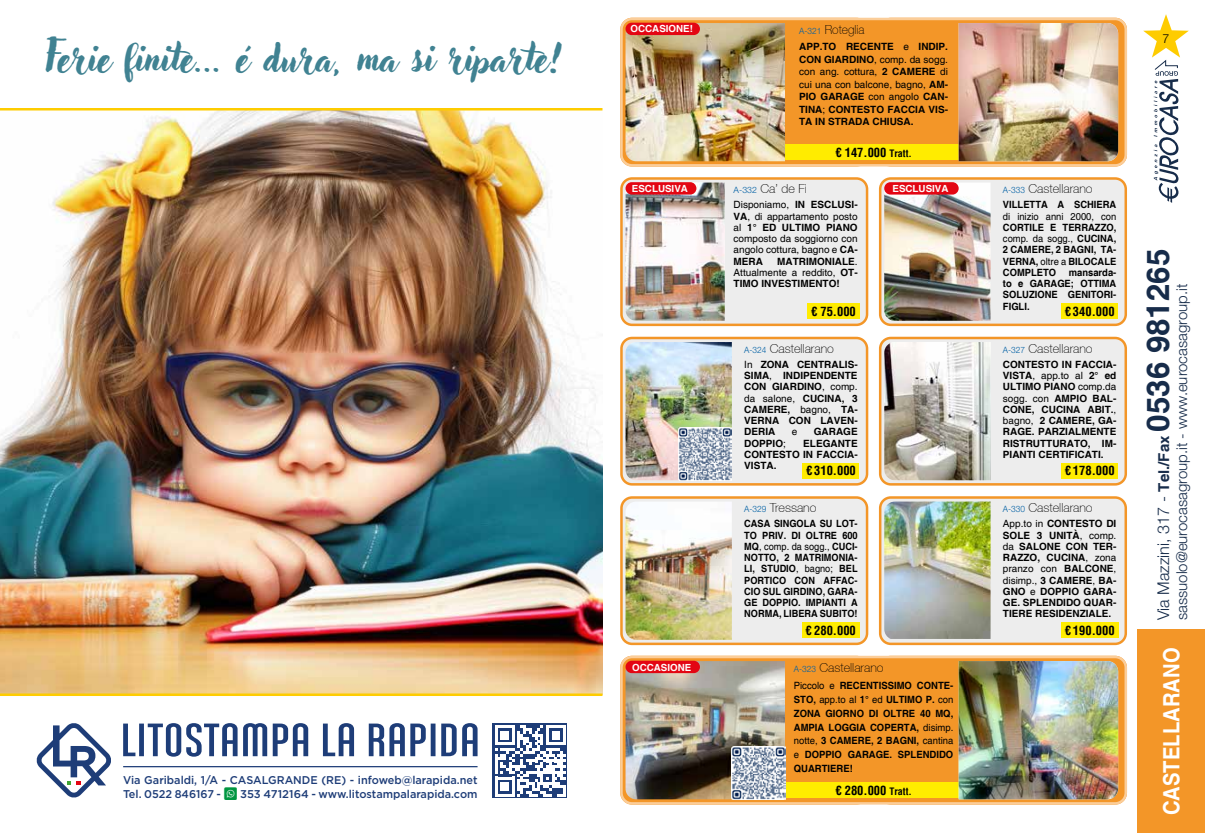
<style>
.page{position:relative;width:1205px;height:833px;background:#fff}
.page>*{position:absolute;margin:0;border:0;box-sizing:border-box;transform-origin:0 0}
.t1{font:38.75px "Adlery Pro";color:#408292}
.t2{font:700 22.5px "Helvetica";color:#fff;scale:.9 1}
.t3{font:300 16.25px "Helvetica Neue LT Pro";color:#172c4a}
.t4{font:300 15px "Helvetica Neue LT Pro";color:#172c4a}
.t5{font:100 12.5px "Helvetica 35";color:#000}
.t6{font:700 condensed 12.5px "Helvetica";color:#000}
.t7{font:100 12.5px "Helvetica 35";color:#000;scale:.96 1}
.t8{font:300 12.5px "Helvetica Neue LT Pro";color:#000}
.t9{font:500 11.25px/13.8px "Gotham";color:#1e3d78}
.t10{font:700 10px/11.2px "Helvetica";color:#000;text-align:justify}
.t11{font:700 10px/11.2px "Helvetica";color:#000;text-align:justify;scale:.92 1}
.t12{font:700 10px/13.8px "Helvetica";color:#000;text-align:justify;scale:.95 1}
.t13{font:700 10px/11.2px "Helvetica";color:#000;text-align:justify;scale:.94 1}
.t14{font:10px/11.2px "Helvetica";color:#000;text-align:justify}
.t15{font:10px "Helvetica";color:#000;scale:.94 1}
.t16{font:700 9.75px "Helvetica";color:#fff}
.s1{font-family:"Social Shapes";font-weight:400;color:#009641}
.s2{font-family:"Helvetica Neue LT Pro";font-weight:300;font-size:8.75px;color:#005fa4}
.s3{font-weight:400}
.s4{font-size:10px}
.s5{font-weight:700}
.s6{font-family:"Helvetica";font-weight:700;font-size:15px}
.s7{font-family:"Helvetica";font-weight:700;font-size:31.25px}
</style>
<div class="page">
<div style="left:1137px;top:629px;width:68px;height:204px;background:#f39628"></div>
<div style="left:621px;top:178px;width:246px;height:147px;background:#ededed;border-radius:11px"></div>
<div style="left:620px;top:177px;width:248px;height:149px;border:2px solid #f39628;border-radius:11px"></div>
<div style="left:880px;top:178px;width:246px;height:147px;background:#ededed;border-radius:11px"></div>
<div style="left:879px;top:177px;width:248px;height:149px;border:2px solid #f39628;border-radius:11px"></div>
<div style="left:621px;top:338px;width:246px;height:146px;background:#ededed;border-radius:11px"></div>
<div style="left:620px;top:337px;width:248px;height:148px;border:2px solid #f39628;border-radius:11px"></div>
<div style="left:880px;top:338px;width:246px;height:146px;background:#ededed;border-radius:11px"></div>
<div style="left:879px;top:337px;width:248px;height:148px;border:2px solid #f39628;border-radius:11px"></div>
<div style="left:621px;top:497px;width:246px;height:147px;background:#ededed;border-radius:11px"></div>
<div style="left:620px;top:496px;width:248px;height:149px;border:2px solid #f39628;border-radius:11px"></div>
<div style="left:880px;top:497px;width:246px;height:147px;background:#ededed;border-radius:11px"></div>
<div style="left:879px;top:496px;width:248px;height:149px;border:2px solid #f39628;border-radius:11px"></div>
<svg style="left:1143px;top:14px;width:46px;height:189px"></svg>
<img style="left:884px;top:182px;width:106px;height:139px">
<div style="left:621px;top:19px;width:505px;height:146px;background:#f39628;border-radius:11px"></div>
<div style="left:620px;top:18px;width:507px;height:149px;border:2px solid #fbcd99;border-radius:11px"></div>
<div style="left:778px;top:144px;width:191px;height:15px;background:#ffec00"></div>
<img style="left:625px;top:23px;width:160px;height:138px">
<img style="left:958px;top:23px;width:160px;height:138px">
<div style="left:621px;top:657px;width:505px;height:146px;background:#f39628;border-radius:11px"></div>
<div style="left:620px;top:656px;width:507px;height:148px;border:2px solid #fbcd99;border-radius:11px"></div>
<div style="left:778px;top:781px;width:191px;height:16px;background:#ffec00"></div>
<img style="left:958px;top:661px;width:160px;height:138px">
<img style="left:0;top:110px;width:602px;height:583px">
<img style="left:625px;top:182px;width:100px;height:139px">
<img style="left:884px;top:501px;width:106px;height:138px">
<img style="left:625px;top:342px;width:107px;height:138px">
<img style="left:625px;top:661px;width:160px;height:138px">
<img style="left:625px;top:501px;width:107px;height:139px">
<img style="left:884px;top:342px;width:106px;height:138px">
<div style="left:1061px;top:622px;width:57px;height:16px;background:#ffec00"></div>
<div style="left:802px;top:462px;width:57px;height:16px;background:#ffec00"></div>
<div style="left:1061px;top:303px;width:57px;height:16px;background:#ffec00"></div>
<div style="left:802px;top:622px;width:57px;height:16px;background:#ffec00"></div>
<div style="left:1061px;top:462px;width:57px;height:16px;background:#ffec00"></div>
<div style="left:807px;top:303px;width:52px;height:16px;background:#ffec00"></div>
<div style="left:625px;top:23px;width:75px;height:12px;background:#e30613;border-radius:6px"></div>
<div style="left:625px;top:660px;width:75px;height:13px;background:#e30613;border-radius:6px"></div>
<div style="left:884px;top:182px;width:74px;height:13px;background:#e30613;border-radius:6px"></div>
<img style="left:732px;top:746px;width:53px;height:53px">
<img style="left:679px;top:427px;width:53px;height:53px">
<hr style="left:0;top:108px;width:602px;height:2px;background:#fecc00">
<hr style="left:0;top:693px;width:602px;height:3px;background:#fecc00">
<div style="left:493px;top:723px;width:74px;height:74px;background:#1e3d78"></div>
<svg style="left:495px;top:725px;width:71px;height:71px"></svg>
<svg style="left:36px;top:723px;width:75px;height:75px"></svg>
<svg style="left:123px;top:723px;width:354px;height:33px"></svg>
<hr style="left:123px;top:766px;width:354px;height:1px;background:#1e3d78">
<div style="left:625px;top:182px;width:71px;height:13px;background:#e30613;border-radius:6px"></div>
<h1 class="t1" style="left:44px;top:35px;width:519px">Ferie finite... é dura, ma si riparte!</h1>
<p class="t9" style="left:123px;top:772px;width:356px">Via Garibaldi, 1/A - CASALGRANDE (RE) - infoweb@larapida.net<br>Tel. 0522 846167 - <span class="s1">í</span> 353 4712164 - www.litostampalarapida.com</p>
<p class="t16" style="left:630px;top:23px;width:64px">OCCASIONE!</p>
<p class="t7" style="left:799px;top:22px;width:70px"><span class="s2">A-321</span> Roteglia</p>
<p class="t10" style="left:799px;top:41px;width:150px;line-height:12.5px">APP.TO RECENTE <span class="s3">e</span> INDIP.<br>CON GIARDINO<span class="s3">, comp. da sogg. con ang. cottura,</span> 2 CAMERE <span class="s3">di cui una con balcone, bagno,</span> AM-PIO GARAGE <span class="s3">con angolo</span> CAN-TINA<span class="s3">;</span> CONTESTO FACCIA VIS-TA IN STRADA CHIUSA.</p>
<p class="t8" style="left:1162px;top:31px;width:8px">7</p>
<p class="t6" style="left:835px;top:144px;width:78px">€ 147.000 <span class="s4">Tratt.</span></p>
<p class="t16" style="left:632px;top:182px;width:58px">ESCLUSIVA</p>
<p class="t5" style="left:733px;top:182px;width:75px"><span class="s2">A-332</span> Ca’ de Fi</p>
<p class="t14" style="left:733px;top:199px;width:126px">Disponiamo, <span class="s5">IN ESCLUSI-VA</span>, di appartamento posto al <span class="s5">1° ED ULTIMO PIANO </span>composto da soggiorno con angolo cottura, bagno e <span class="s5">CA-MERA</span></p>
<p class="t10" style="left:733px;top:256px;width:126px;text-indent:43px">MATRIMONIALE<span class="s3">.<br>Attualmente a reddito,</span> OT-TIMO INVESTIMENTO!</p>
<p class="t6" style="left:811px;top:303px;width:46px">€ 75.000</p>
<p class="t5" style="left:744px;top:341px;width:91px"><span class="s2">A-324</span> Castellarano</p>
<p class="t10" style="left:744px;top:359px;width:115px"><span class="s3">In</span> ZONA CENTRALIS-SIMA<span class="s3">,</span> INDIPENDENTE CON GIARDINO<span class="s3">, comp. da salone,</span> CUCINA, 3<br>CAMERE, <span class="s3">bagno,</span> TA-VERNA CON LAVEN-DERIA</p>
<p class="t14" style="left:792px;top:426px;width:7px">e</p>
<p class="t10" style="left:814px;top:426px;width:45px">GARAGE</p>
<p class="t10" style="left:744px;top:438px;width:115px;text-indent:59px">ELEGANTE CONTESTO IN FACCIA-VISTA.</p>
<p class="t10" style="left:744px;top:438px;width:43px">DOPPIO<span class="s3">;</span></p>
<p class="t6" style="left:806px;top:462px;width:51px">€ 310.000</p>
<p class="t5" style="left:744px;top:500px;width:74px"><span class="s2">A-329</span> Tressano</p>
<p class="t11" style="left:744px;top:518px;width:125px">CASA SINGOLA SU LOT-TO PRIV. DI OLTRE 600<br>MQ<span class="s3">, comp. da sogg.,</span> CUCI-NOTTO, 2 MATRIMONIA-LI, STUDIO<span class="s3">, bagno;</span> BEL PORTICO CON AFFAC-CIO SUL GIRDINO, GARA-GE DOPPIO. IMPIANTI A NORMA, LIBERA SUBITO!</p>
<p class="t16" style="left:892px;top:182px;width:58px">ESCLUSIVA</p>
<p class="t5" style="left:1003px;top:182px;width:91px"><span class="s2">A-333</span> Castellarano</p>
<p class="t13" style="left:1003px;top:200px;width:122px">VILLETTA A SCHIERA</p>
<p class="t15" style="left:1003px;top:210px;width:122px">di inizio anni 2000, con</p>
<p class="t13" style="left:1003px;top:222px;width:122px">CORTILE E TERRAZZO, <span class="s3">comp. da sogg.,</span> CUCINA, 2 CAMERE, 2 BAGNI, TA-VERNA, <span class="s3">oltre a</span> BILOCALE COMPLETO</p>
<p class="t13" style="left:1003px;top:267px;width:122px;text-indent:66px">mansarda&shy;to e GARAGE; OTTIMA SOLUZIONE GENITORI-FIGLI.</p>
<p class="t6" style="left:1065px;top:303px;width:51px">€ 340.000</p>
<p class="t5" style="left:1003px;top:341px;width:91px"><span class="s2">A-327</span> Castellarano</p>
<p class="t10" style="left:1003px;top:359px;width:115px">CONTESTO IN FACCIA-VISTA<span class="s3">, app.to al</span> 2° ed ULTIMO PIANO <span class="s3">comp.da sogg. con</span> AMPIO BAL-CONE, CUCINA ABIT.<span class="s3">, bagno,</span> 2 CAMERE, GA-RAGE. PARZIALMENTE RISTRUTTURATO, IM-PIANTI CERTIFICATI.</p>
<p class="t6" style="left:1065px;top:462px;width:51px">€ 178.000</p>
<p class="t5" style="left:1003px;top:500px;width:91px"><span class="s2">A-330</span> Castellarano</p>
<p class="t10" style="left:1003px;top:518px;width:115px"><span class="s3">App.to in</span> CONTESTO DI SOLE 3 UNITÀ<span class="s3">, comp. da</span> SALONE CON TER-RAZZO, CUCINA<span class="s3">, zona pranzo con</span> BALCONE<span class="s3">, disimp.,</span> 3 CAMERE<span class="s3">,</span> BA-GNO <span class="s3">e</span> DOPPIO GARA-GE. SPLENDIDO QUAR-TIERE RESIDENZIALE.</p>
<h3 class="t3" style="left:1153px;top:620px;width:373px;rotate:-90deg">Via Mazzini, 317 - <span class="s6">Tel./Fax</span> <span class="s7">0536 981265</span></h3>
<h3 class="t4" style="left:1172px;top:620px;width:338px;rotate:-90deg">sassuolo@eurocasagroup.it - www.eurocasagroup.it</h3>
<p class="t6" style="left:805px;top:622px;width:52px">€ 280.000</p>
<p class="t6" style="left:1064px;top:622px;width:51px">€ 190.000</p>
<p class="t16" style="left:632px;top:661px;width:61px">OCCASIONE</p>
<p class="t5" style="left:794px;top:660px;width:91px"><span class="s2">A-323</span> Castellarano</p>
<p class="t12" style="left:794px;top:679px;width:169px"><span class="s3">Piccolo e</span> RECENTISSIMO CONTE-STO, <span class="s3">app.to al</span> 1° <span class="s3">ed</span> ULTIMO P. <span class="s3">con </span>ZONA GIORNO DI OLTRE 40 MQ, AMPIA LOGGIA COPERTA, <span class="s3">disimp. notte,</span> 3 CAMERE, 2 BAGNI, <span class="s3">cantina e</span> DOPPIO GARAGE. SPLENDIDO QUARTIERE!</p>
<p class="t6" style="left:835px;top:782px;width:78px">€ 280.000 <span class="s4">Tratt.</span></p>
<h2 class="t2" style="left:1158px;top:815px;width:188px;rotate:-90deg">CASTELLARANO</h2>
</div>
